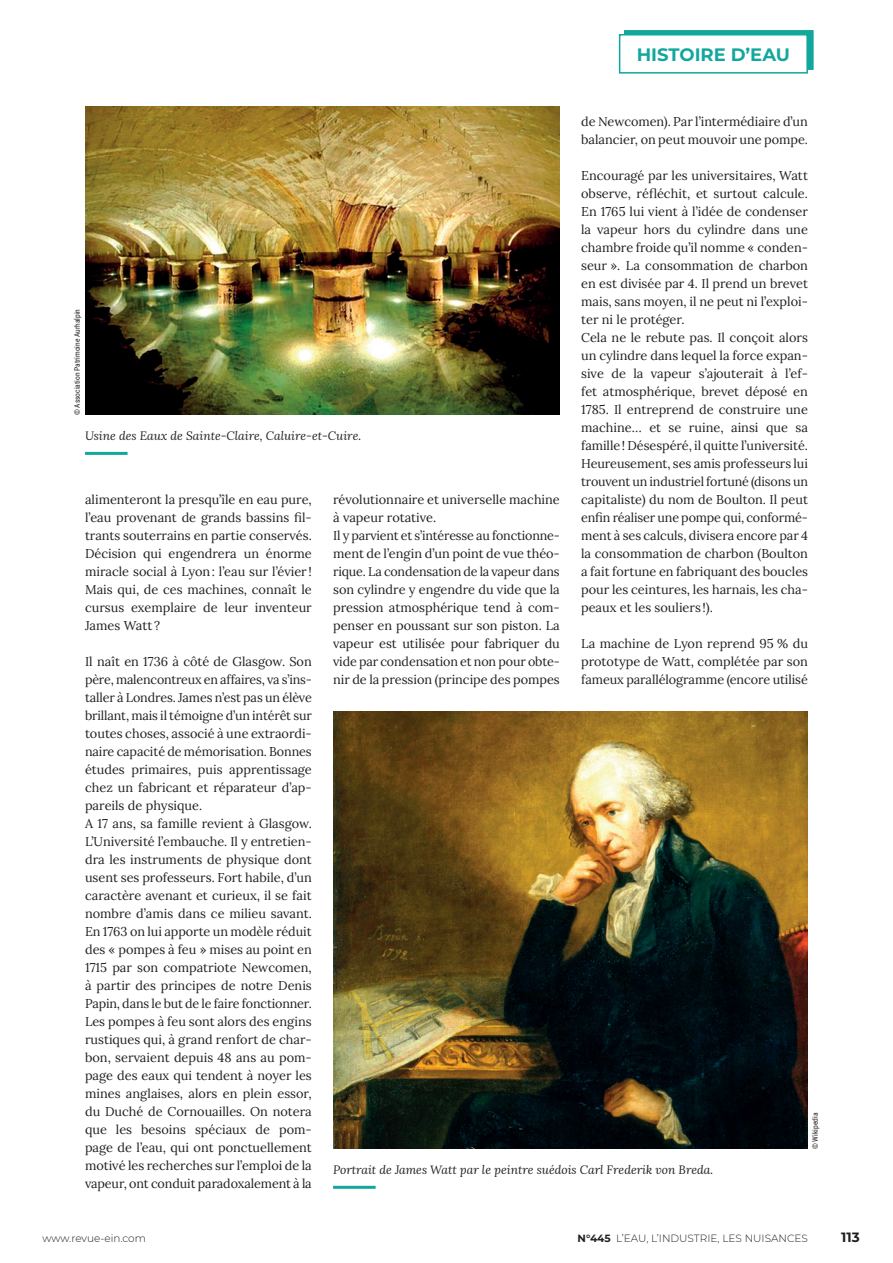
<style>
.page{position:relative;width:893px;height:1263px;background:#fff}
.page>*{position:absolute;margin:0;border:0;box-sizing:border-box;transform-origin:0 0}
.t1{font:700 18px "Montserrat";color:#12a79d}
.t2{font:700 13.5px "Montserrat";color:#231f20}
.Texte_courant_-_Hist{font:12.75px/18px "Lora";color:#231f20;text-align:justify}
.Légende_photo{font:italic 12px "Lora";color:#231f20}
.t3{font:300 10.5px "Montserrat";color:#231f20}
.Copyright{font:7.5px "Roboto Condensed";color:#231f20}
.s1{font-weight:700}
</style>
<div class="page">
<div style="left:624px;top:30px;width:189px;height:40px;background:#12a79d"></div>
<div style="left:620px;top:35px;width:187px;height:38px;background:#fff"></div>
<div style="left:619px;top:34px;width:189px;height:40px;border:2px solid #12a79d"></div>
<img style="left:333px;top:711px;width:475px;height:438px">
<img style="left:85px;top:106px;width:475px;height:309px">
<hr style="left:333px;top:1186px;width:43px;height:3px;background:#12a79d">
<hr style="left:85px;top:452px;width:43px;height:3px;background:#12a79d">
<h1 class="t1" style="left:637px;top:42px;width:155px">HISTOIRE D’EAU</h1>
<p class="Texte_courant_-_Hist" style="left:581px;top:112px;width:228px">de Newcomen). Par l’intermédiaire d’un balancier, on peut mouvoir une pompe.</p>
<p class="Texte_courant_-_Hist" style="left:581px;top:166px;width:228px">Encouragé par les universitaires, Watt observe, réfléchit, et surtout calcule.<br>En 1765 lui vient à l’idée de condenser la vapeur hors du cylindre dans une chambre froide qu’il nomme « conden&shy;seur ». La consommation de charbon en est divisée par 4. Il prend un brevet mais, sans moyen, il ne peut ni l’exploi&shy;ter ni le protéger.</p>
<p class="Texte_courant_-_Hist" style="left:581px;top:328px;width:228px">Cela ne le rebute pas. Il conçoit alors un cylindre dans lequel la force expan&shy;sive de la vapeur s’ajouterait à l’ef&shy;fet atmosphérique, brevet déposé en 1785. Il entreprend de construire une machine… et se ruine, ainsi que sa famille! Désespéré, il quitte l’université.<br>Heureusement, ses amis professeurs lui trouvent un industriel fortuné (disons un capitaliste) du nom de Boulton. Il peut enfin réaliser une pompe qui, conformé&shy;ment à ses calculs, divisera encore par 4 la consommation de charbon (Boulton a fait fortune en fabriquant des boucles pour les ceintures, les harnais, les cha&shy;peaux et les souliers !).</p>
<p class="Texte_courant_-_Hist" style="left:581px;top:634px;width:228px">La machine de Lyon reprend 95 % du prototype de Watt, complétée par son fameux parallélogramme (encore utilisé</p>
<p class="Copyright" style="left:72px;top:415px;width:108px;rotate:-90deg">© Association Patrimoine Aurhalpin</p>
<p class="Légende_photo" style="left:85px;top:428px;width:278px">Usine des Eaux de Sainte-Claire, Caluire-et-Cuire.</p>
<p class="Texte_courant_-_Hist" style="left:85px;top:490px;width:228px">alimenteront la presqu’île en eau pure, l’eau provenant de grands bassins fil&shy;trants souterrains en partie conservés.<br>Décision qui engendrera un énorme miracle social à Lyon: l’eau sur l’évier !<br>Mais qui, de ces machines, connaît le cursus exemplaire de leur inventeur James Watt ?</p>
<p class="Texte_courant_-_Hist" style="left:85px;top:652px;width:228px">Il naît en 1736 à côté de Glasgow. Son père, malencontreux en affaires, va s’ins&shy;taller à Londres. James n’est pas un élève brillant, mais il témoigne d’un intérêt sur toutes choses, associé à une extraordi&shy;naire capacité de mémorisation. Bonnes études primaires, puis apprentissage chez un fabricant et réparateur d’ap&shy;pareils de physique.</p>
<p class="Texte_courant_-_Hist" style="left:85px;top:814px;width:228px">A 17 ans, sa famille revient à Glasgow.<br>L’Université l’embauche. Il y entretien&shy;dra les instruments de physique dont usent ses professeurs. Fort habile, d’un caractère avenant et curieux, il se fait nombre d’amis dans ce milieu savant.<br>En 1763 on lui apporte un modèle réduit des « pompes à feu » mises au point en 1715 par son compatriote Newcomen, à partir des principes de notre Denis Papin, dans le but de le faire fonctionner.<br>Les pompes à feu sont alors des engins rustiques qui, à grand renfort de char&shy;bon, servaient depuis 48 ans au pom&shy;page des eaux qui tendent à noyer les mines anglaises, alors en plein essor, du Duché de Cornouailles. On notera que les besoins spéciaux de pom&shy;page de l’eau, qui ont ponctuellement motivé les recherches sur l’emploi de la vapeur, ont conduit paradoxalement à la</p>
<p class="Texte_courant_-_Hist" style="left:333px;top:490px;width:228px">révolutionnaire et universelle machine à vapeur rotative.</p>
<p class="Texte_courant_-_Hist" style="left:333px;top:526px;width:228px">Il y parvient et s’intéresse au fonctionne&shy;ment de l’engin d’un point de vue théo&shy;rique. La condensation de la vapeur dans son cylindre y engendre du vide que la pression atmosphérique tend à com&shy;penser en poussant sur son piston. La vapeur est utilisée pour fabriquer du vide par condensation et non pour obte&shy;nir de la pression (principe des pompes</p>
<p class="Copyright" style="left:810px;top:1149px;width:38px;rotate:-90deg">© Wikipedia</p>
<p class="Légende_photo" style="left:333px;top:1162px;width:382px">Portrait de James Watt par le peintre suédois Carl Frederik von Breda.</p>
<p class="t3" style="left:43px;top:1231px;width:105px">www.revue-ein.com</p>
<p class="t3" style="left:578px;top:1231px;width:232px"><span class="s1">N°445</span> L’EAU, L’INDUSTRIE, LES NUISANCES</p>
<p class="t2" style="left:841px;top:1227px;width:20px">113</p>
</div>
